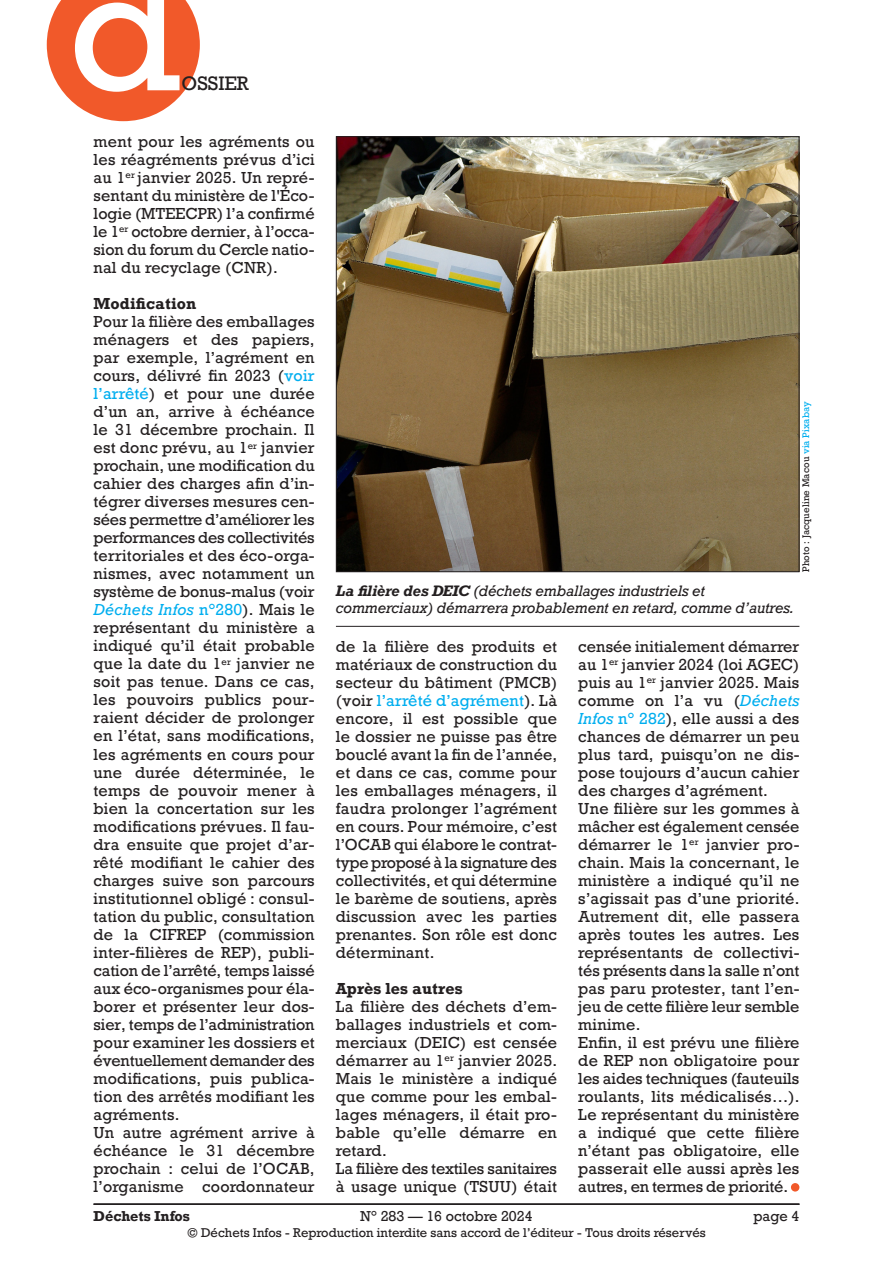
<style>
.page{position:relative;width:893px;height:1263px;background:#fff}
.page>*{position:absolute;margin:0;border:0;box-sizing:border-box;transform-origin:0 0}
.t1{font:166.5px "Rockwell";color:#fff}
.t2{font:18.3px "Rockwell";color:#231f20}
.Texte_courant{font:15px/18px "Rockwell";letter-spacing:.015em;color:#231f20;text-align:justify}
.Texte_courant-2{font:15px/18px "Rockwell";letter-spacing:-.01em;color:#231f20}
.Texte_courant-3{font:700 15px "Rockwell";letter-spacing:.015em;color:#231f20}
.Légende_photo{font:italic 14.25px/17.2px "Rockwell";letter-spacing:-.01em;color:#231f20}
.t3{font:13.5px "Rockwell";color:#231f20}
.t4{font:700 13.5px "Rockwell";color:#231f20}
.t5{font:12px "Rockwell";color:#231f20}
.Crédit_photo{font:9px "Rockwell";letter-spacing:.015em;color:#231f20}
.s1{color:#00aeef}
.s2{font-style:italic;color:#00aeef}
.s3{font-weight:700}
</style>
<div class="page">
<hr style="left:94px;top:1203px;width:705px;height:2px;background:#231f20">
<div style="left:791px;top:1183px;width:8px;height:8px;background:#f1592a;border-radius:50%"></div>
<img style="left:338px;top:138px;width:459px;height:432px">
<hr style="left:336px;top:626px;width:463px;height:1px;background:#231f20">
<svg style="left:47px;top:0;width:153px;height:121px;background:#f3734b"></svg>
<h1 class="t1" style="left:69px;top:-73px;width:114px">d</h1>
<p class="t2" style="left:182px;top:72px;width:69px">OSSIER</p>
<p class="Texte_courant" style="left:94px;top:133px;width:223px">ment pour les agréments ou les réagréments prévus d’ici au 1<sup>er</sup> janvier 2025. Un repré&shy;sentant du ministère de l'Éco&shy;logie (MTEECPR) l’a confirmé le 1<sup>er</sup> octobre dernier, à l’occa&shy;sion du forum du Cercle natio&shy;nal du recyclage (CNR).</p>
<p class="Texte_courant-3" style="left:94px;top:294px;width:104px">Modification</p>
<p class="Texte_courant" style="left:94px;top:313px;width:223px">Pour la filière des emballages ménagers et des papiers, par exemple, l’agrément en cours, délivré fin 2023 (<span class="s1">voir l’arrêté</span>) et pour une durée d’un an, arrive à échéance le 31 décembre prochain. Il est donc prévu, au 1<sup>er</sup> janvier prochain, une modification du cahier des charges afin d’in&shy;tégrer diverses mesures cen&shy;sées permettre d’améliorer les performances des collectivités territoriales et des éco-orga&shy;nismes, avec notamment un système de bonus-malus (voir <span class="s2">Déchets Infos</span> <span class="s1">n°280</span>). Mais le représentant du ministère a indiqué qu’il était probable que la date du 1<sup>er</sup> janvier ne soit pas tenue. Dans ce cas, les pouvoirs publics pour&shy;raient décider de prolonger en l’état, sans modifications, les agréments en cours pour une durée déterminée, le temps de pouvoir mener à bien la concertation sur les modifications prévues. Il fau&shy;dra ensuite que projet d’ar&shy;rêté modifiant le cahier des charges suive son parcours institutionnel obligé : consul&shy;tation du public, consultation de la CIFREP (commission inter-filières de REP), publi&shy;cation de l’arrêté, temps laissé aux éco-organismes pour éla&shy;borer et présenter leur dos&shy;sier, temps de l’administration pour examiner les dossiers et éventuellement demander des modifications, puis publica&shy;tion des arrêtés modifiant les agréments.</p>
<p class="Texte_courant" style="left:94px;top:1123px;width:223px">Un autre agrément arrive à échéance le 31 décembre prochain : celui de l’OCAB, l’organisme coordonnateur</p>
<p class="Légende_photo" style="left:336px;top:582px;width:460px"><span class="s3">La filière des DEIC</span> (déchets emballages industriels et commerciaux) démarrera probablement en retard, comme d’autres.</p>
<p class="Crédit_photo" style="left:800px;top:572px;width:172px;rotate:-90deg">Photo : Jacqueline Macou <span class="s1">via Pixabay</span></p>
<p class="Texte_courant" style="left:336px;top:637px;width:223px">de la filière des produits et matériaux de construction du secteur du bâtiment (PMCB) (voir <span class="s1">l’arrêté d’agrément</span>). Là encore, il est possible que le dossier ne puisse pas être bouclé avant la fin de l’année, et dans ce cas, comme pour les emballages ménagers, il faudra prolonger l’agrément en cours. Pour mémoire, c’est l’OCAB qui élabore le contrat&shy;type proposé à la signature des collectivités, et qui détermine le barème de soutiens, après discussion avec les parties prenantes. Son rôle est donc déterminant.</p>
<p class="Texte_courant-3" style="left:336px;top:978px;width:128px">Après les autres</p>
<p class="Texte_courant" style="left:336px;top:997px;width:223px">La filière des déchets d’em&shy;ballages industriels et com&shy;merciaux (DEIC) est censée démarrer au 1<sup>er</sup> janvier 2025.<br>Mais le ministère a indiqué que comme pour les embal&shy;lages ménagers, il était pro&shy;bable qu’elle démarre en retard.</p>
<p class="Texte_courant-2" style="left:336px;top:1159px;width:223px">La filière des textiles sanitaires à usage unique (TSUU) était</p>
<p class="Texte_courant" style="left:578px;top:637px;width:223px">censée initialement démarrer au 1<sup>er</sup> janvier 2024 (loi AGEC) puis au 1<sup>er</sup> janvier 2025. Mais comme on l’a vu (<span class="s2">Déchets Infos</span> <span class="s1">n° 282</span>), elle aussi a des chances de démarrer un peu plus tard, puisqu’on ne dis&shy;pose toujours d’aucun cahier des charges d’agrément.</p>
<p class="Texte_courant" style="left:578px;top:799px;width:223px">Une filière sur les gommes à mâcher est également censée démarrer le 1<sup>er</sup> janvier pro&shy;chain. Mais la concernant, le ministère a indiqué qu’il ne s’agissait pas d’une priorité.<br>Autrement dit, elle passera après toutes les autres. Les représentants de collectivi&shy;tés présents dans la salle n’ont pas paru protester, tant l’en&shy;jeu de cette filière leur semble minime.</p>
<p class="Texte_courant" style="left:578px;top:1033px;width:223px">Enfin, il est prévu une filière de REP non obligatoire pour les aides techniques (fauteuils roulants, lits médicalisés…).<br>Le représentant du ministère a indiqué que cette filière n’étant pas obligatoire, elle passerait elle aussi après les autres, en termes de priorité.</p>
<p class="t4" style="left:94px;top:1207px;width:98px">Déchets Infos</p>
<p class="t3" style="left:360px;top:1207px;width:174px">N° 283 — 16 octobre 2024</p>
<p class="t3" style="left:753px;top:1207px;width:48px">page 4</p>
<p class="t5" style="left:187px;top:1225px;width:520px">© Déchets Infos - Reproduction interdite sans accord de l’éditeur - Tous droits réservés</p>
</div>
